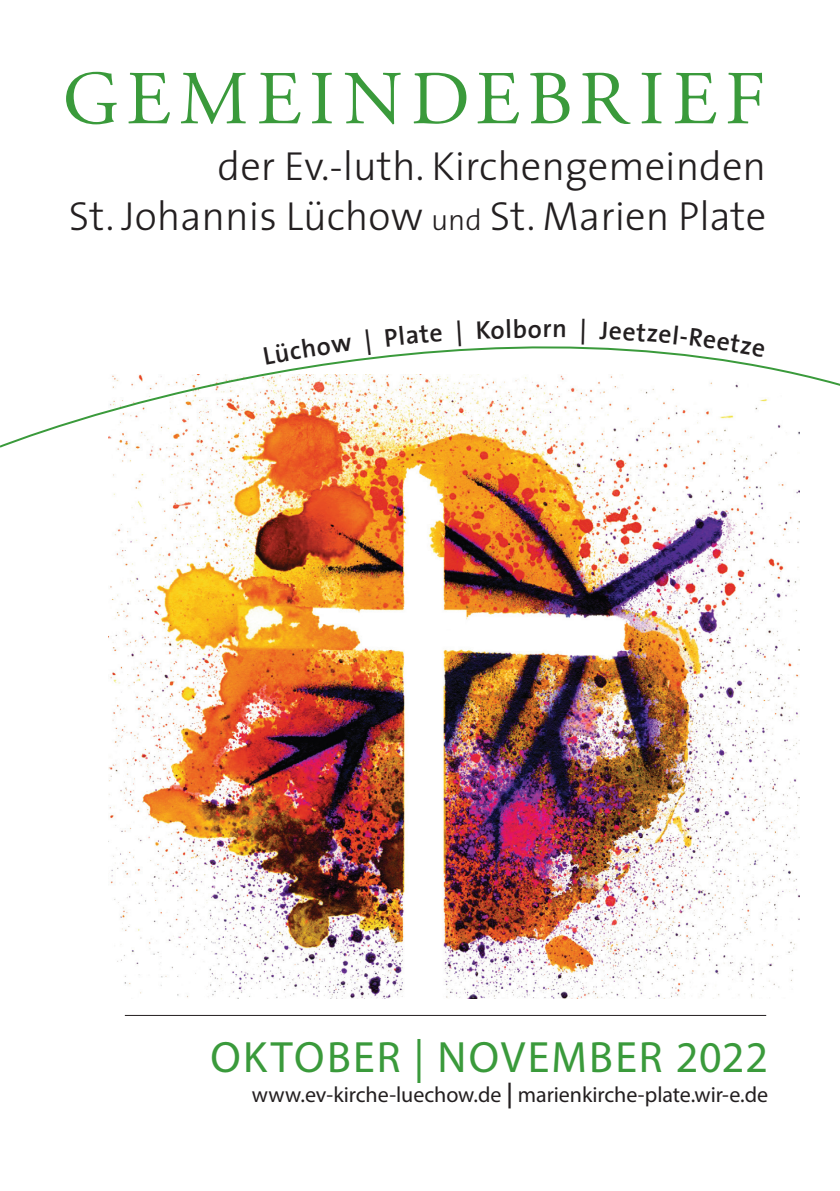
<style>
.page{position:relative;width:840px;height:1191px;background:#fff}
.page>*{position:absolute;margin:0;border:0;box-sizing:border-box;transform-origin:0 0}
.t1{font:76px "Adobe Garamond Pro";letter-spacing:.1em;color:#3a9a3b}
.t2{font:44px "Myriad Pro";letter-spacing:.05em;color:#3a9a3b}
.t3{font:300 40.8px/49.2px "The Sans";color:#231f20;text-align:right}
.t4{font:600 25.8px "The Sans";color:#231f20}
.t5{font:22px "Myriad Pro";letter-spacing:-.005em;color:#231f20}
.s1{font-size:29.6px}
.s2{font-family:"The Sans";font-weight:600;font-size:25.8px}
</style>
<div class="page">
<img style="left:109px;top:449px;width:690px;height:549px">
<svg style="left:0;top:346px;width:839px;height:103px"></svg>
<hr style="left:125px;top:1015px;width:640px;height:1px;background:#231f20">
<svg style="left:263px;top:346px;width:89px;height:18px"></svg>
<svg style="left:365px;top:346px;width:5px;height:9px"></svg>
<svg style="left:457px;top:346px;width:69px;height:1px"></svg>
<svg style="left:599px;top:346px;width:165px;height:11px"></svg>
<h1 class="t1" style="left:63px;top:53px;width:704px">GEMEINDEBRIEF</h1>
<p class="t3" style="left:69px;top:141px;width:698px">der Ev.-luth. Kirchengemeinden<br>St. Johannis Lüchow <span class="s1">und</span> St. Marien Plate</p>
<p class="t4" style="left:527px;top:307px;width:25px">or</p>
<p class="t2" style="left:210px;top:1029px;width:559px">Oktober | November 2022</p>
<p class="t5" style="left:251px;top:1081px;width:517px">www.ev-kirche-luechow.de <span class="s2">|</span> marienkirche-plate.wir-e.de</p>
</div>
